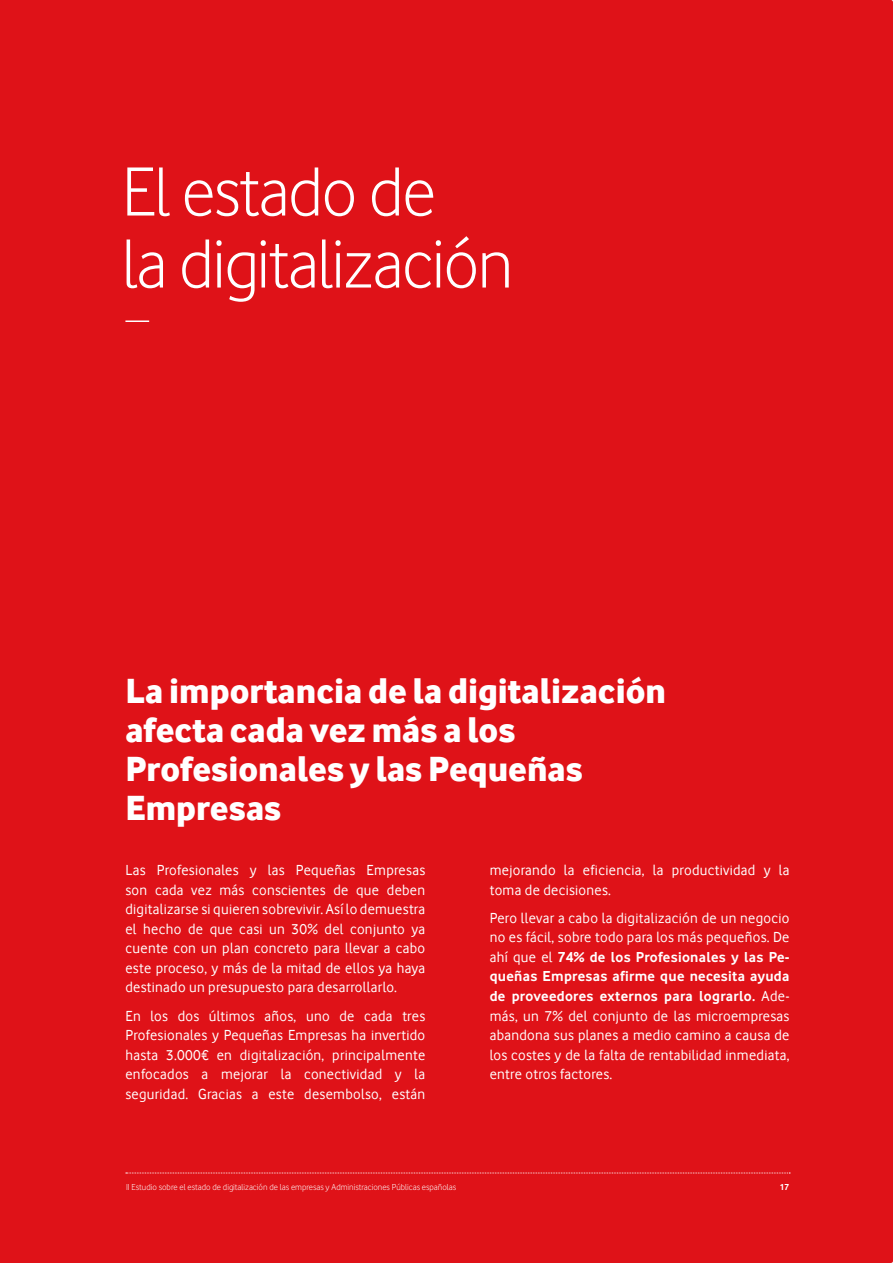
<style>
.page{position:relative;width:893px;height:1263px;background:#df1218}
.page>*{position:absolute;margin:0;border:0;box-sizing:border-box;transform-origin:0 0}
.t1{font:72px/72px "Vodafone Lt";letter-spacing:-.025em;color:#fff}
.t2{font:36px/39px "Vodafone Ex B";color:#fff}
.t3{font:15px/19.5px "Vodafone Rg";letter-spacing:.02em;color:#fff;text-align:justify}
.t4{font:9px "Vodafone Lt";color:#fff}
.t5{font:700 9px "Vodafone Rg";color:#fff}
.s1{font-weight:700}
</style>
<div class="page">
<hr style="left:125px;top:320px;width:24px;height:2px;background:#fff">
<svg style="left:126px;top:1172px;width:664px;height:1px"></svg>
<h1 class="t1" style="left:122px;top:155px;width:393px">El estado de<br>la digitalización</h1>
<h2 class="t2" style="left:125px;top:670px;width:542px">La importancia de la digitalización afecta cada vez más a los<br>Profesionales y las Pequeñas<br>Empresas</h2>
<p class="t3" style="left:125px;top:861px;width:301px">Las Profesionales y las Pequeñas Empresas son cada vez más conscientes de que deben digitalizarse si quieren sobrevivir. Así lo demuestra el hecho de que casi un 30% del conjunto ya cuente con un plan concreto para llevar a cabo este proceso, y más de la mitad de ellos ya haya destinado un presupuesto para desarrollarlo.</p>
<p class="t3" style="left:125px;top:1006px;width:301px">En los dos últimos años, uno de cada tres Profesionales y Pequeñas Empresas ha invertido hasta 3.000€ en digitalización, principalmente enfocados a mejorar la conectividad y la seguridad. Gracias a este desembolso, están</p>
<p class="t3" style="left:490px;top:861px;width:301px">mejorando la eficiencia, la productividad y la toma de decisiones.</p>
<p class="t3" style="left:490px;top:908px;width:301px">Pero llevar a cabo la digitalización de un negocio no es fácil, sobre todo para los más pequeños. De ahí que el <span class="s1">74% de los Profesionales y las Pe&shy;queñas Empresas afirme que necesita ayuda de proveedores externos para lograrlo.</span> Ade&shy;más, un 7% del conjunto de las microempresas abandona sus planes a medio camino a causa de los costes y de la falta de rentabilidad inmediata, entre otros factores.</p>
<p class="t4" style="left:126px;top:1182px;width:332px">II Estudio sobre el estado de digitalización de las empresas y Administraciones Públicas españolas</p>
<p class="t5" style="left:780px;top:1182px;width:11px">17</p>
</div>
